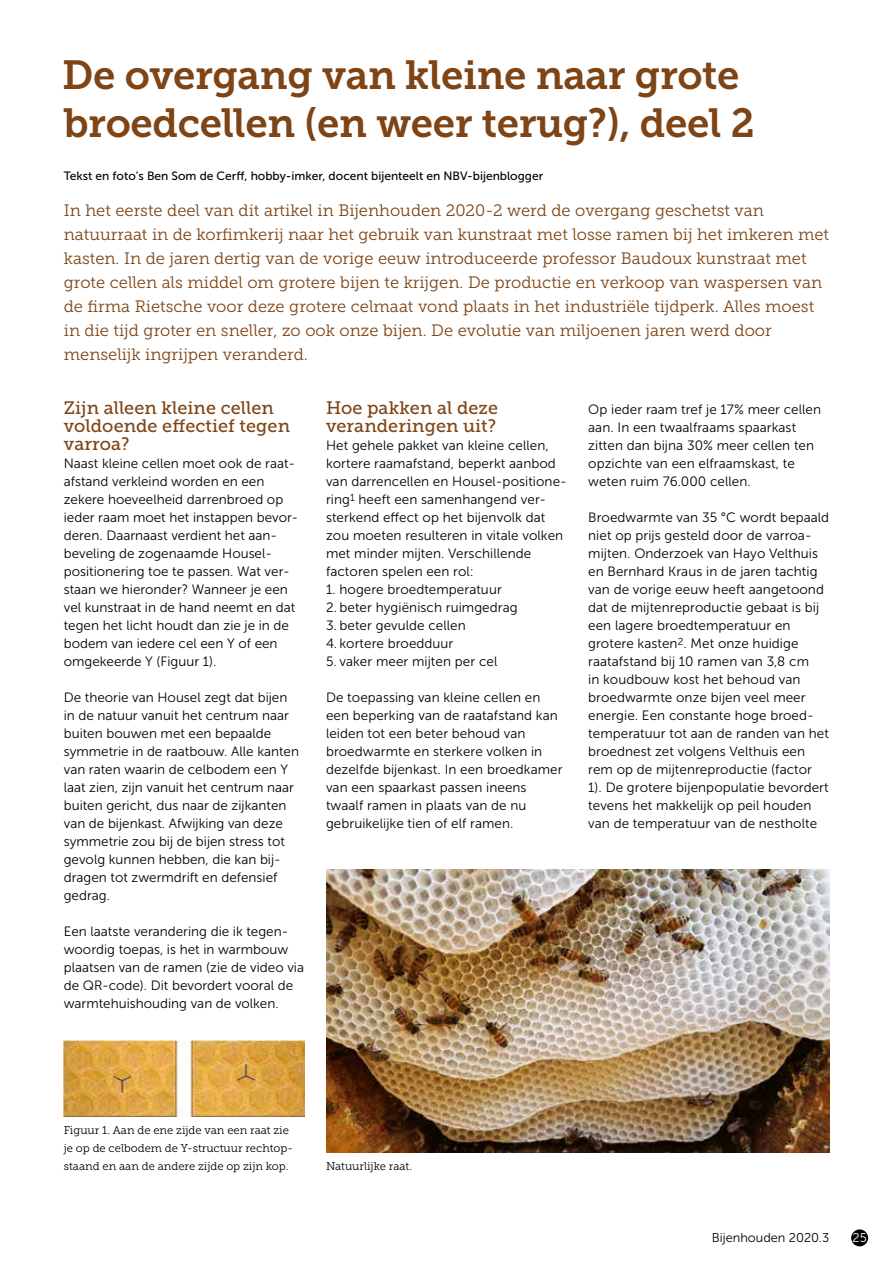
<style>
.page{position:relative;width:893px;height:1263px;background:#fff}
.page>*{position:absolute;margin:0;border:0;box-sizing:border-box;transform-origin:0 0}
.t1{font:40.5px/48.6px "Museo Slab 700";letter-spacing:-.01em;color:#7e4415}
.t2{font:18px/18px "Museo Slab 500";letter-spacing:.005em;color:#7e4415}
.t3{font:16.5px/24px "Museo Slab 300";color:#7e4415}
.t4{font:13.5px/18px "Museo Sans 300";letter-spacing:.005em;color:#000}
.t5{font:12.75px "Museo Sans 300";color:#000}
.t6{font:12.75px "Museo Sans 300";color:#fff}
.t7{font:12px "Museo Sans 500";color:#000}
.t8{font:11.25px/18px "Museo Slab 300";color:#000}
</style>
<div class="page">
<img style="left:64px;top:1041px;width:241px;height:75px">
<img style="left:326px;top:870px;width:503px;height:283px">
<div style="left:851px;top:1229px;width:17px;height:17px;background:#000;border-radius:50%"></div>
<h1 class="t1" style="left:62px;top:51px;width:694px">De overgang van kleine naar grote broedcellen (en weer terug?), deel 2</h1>
<p class="t7" style="left:64px;top:169px;width:481px">Tekst en foto’s Ben Som de Cerff, hobby-imker, docent bijenteelt en NBV-bijenblogger</p>
<p class="t3" style="left:64px;top:198px;width:767px">In het eerste deel van dit artikel in Bijenhouden 2020-2 werd de overgang geschetst van natuurraat in de korfimkerij naar het gebruik van kunstraat met losse ramen bij het imkeren met kasten. In de jaren dertig van de vorige eeuw introduceerde professor Baudoux kunstraat met grote cellen als middel om grotere bijen te krijgen. De productie en verkoop van waspersen van de firma Rietsche voor deze grotere celmaat vond plaats in het industriële tijdperk. Alles moest in die tijd groter en sneller, zo ook onze bijen. De evolutie van miljoenen jaren werd door menselijk ingrijpen veranderd.</p>
<h2 class="t2" style="left:64px;top:399px;width:228px">Zijn alleen kleine cellen voldoende effectief tegen varroa?</h2>
<p class="t4" style="left:64px;top:454px;width:236px">Naast kleine cellen moet ook de raat&shy;afstand verkleind worden en een zekere hoeveelheid darrenbroed op ieder raam moet het instappen bevor&shy;deren. Daarnaast verdient het aan&shy;beveling de zogenaamde Housel&shy;positionering toe te passen. Wat ver&shy;staan we hieronder? Wanneer je een vel kunstraat in de hand neemt en dat tegen het licht houdt dan zie je in de bodem van iedere cel een Y of een omgekeerde Y (Figuur 1).</p>
<p class="t4" style="left:64px;top:688px;width:237px">De theorie van Housel zegt dat bijen in de natuur vanuit het centrum naar buiten bouwen met een bepaalde symmetrie in de raatbouw. Alle kanten van raten waarin de celbodem een Y laat zien, zijn vanuit het centrum naar buiten gericht, dus naar de zijkanten van de bijenkast. Afwijking van deze symmetrie zou bij de bijen stress tot gevolg kunnen hebben, die kan bij&shy;dragen tot zwermdrift en defensief gedrag.</p>
<p class="t4" style="left:64px;top:922px;width:242px">Een laatste verandering die ik tegen&shy;woordig toepas, is het in warmbouw plaatsen van de ramen (zie de video via de QR-code). Dit bevordert vooral de warmtehuishouding van de volken.</p>
<h2 class="t2" style="left:326px;top:399px;width:174px">Hoe pakken al deze veranderingen uit?</h2>
<p class="t4" style="left:326px;top:436px;width:242px">Het gehele pakket van kleine cellen, kortere raamafstand, beperkt aanbod van darrencellen en Housel-positione&shy;ring<sup>1</sup> heeft een samenhangend ver&shy;sterkend effect op het bijenvolk dat zou moeten resulteren in vitale volken met minder mijten. Verschillende factoren spelen een rol:</p>
<p class="t4" style="left:326px;top:580px;width:177px">1. hogere broedtemperatuur</p>
<p class="t4" style="left:326px;top:598px;width:193px">2. beter hygiënisch ruimgedrag</p>
<p class="t4" style="left:326px;top:616px;width:141px">3. beter gevulde cellen</p>
<p class="t4" style="left:326px;top:634px;width:129px">4. kortere broedduur</p>
<p class="t4" style="left:326px;top:652px;width:173px">5. vaker meer mijten per cel</p>
<p class="t4" style="left:326px;top:688px;width:238px">De toepassing van kleine cellen en een beperking van de raatafstand kan leiden tot een beter behoud van broedwarmte en sterkere volken in dezelfde bijenkast. In een broedkamer van een spaarkast passen ineens twaalf ramen in plaats van de nu gebruikelijke tien of elf ramen.</p>
<p class="t4" style="left:588px;top:400px;width:234px">Op ieder raam tref je 17% meer cellen aan. In een twaalfraams spaarkast zitten dan bijna 30% meer cellen ten opzichte van een elfraamskast, te weten ruim 76.000 cellen.</p>
<p class="t4" style="left:588px;top:508px;width:242px">Broedwarmte van 35 °C wordt bepaald niet op prijs gesteld door de varroa&shy;mijten. Onderzoek van Hayo Velthuis en Bernhard Kraus in de jaren tachtig van de vorige eeuw heeft aangetoond dat de mijtenreproductie gebaat is bij een lagere broedtemperatuur en grotere kasten<sup>2</sup>. Met onze huidige raatafstand bij 10 ramen van 3,8 cm<br>in koudbouw kost het behoud van broedwarmte onze bijen veel meer energie. Een constante hoge broed&shy;temperatuur tot aan de randen van het broednest zet volgens Velthuis een rem op de mijtenreproductie (factor<br>1). De grotere bijenpopulatie bevordert tevens het makkelijk op peil houden van de temperatuur van de nestholte</p>
<p class="t8" style="left:64px;top:1121px;width:231px">Figuur 1. Aan de ene zijde van een raat zie je op de celbodem de Y-structuur rechtop&shy;staand en aan de andere zijde op zijn kop.</p>
<p class="t8" style="left:326px;top:1157px;width:88px">Natuurlijke raat.</p>
<p class="t5" style="left:712px;top:1231px;width:119px">Bijenhouden 2020.3</p>
<p class="t6" style="left:852px;top:1231px;width:16px">25</p>
</div>
